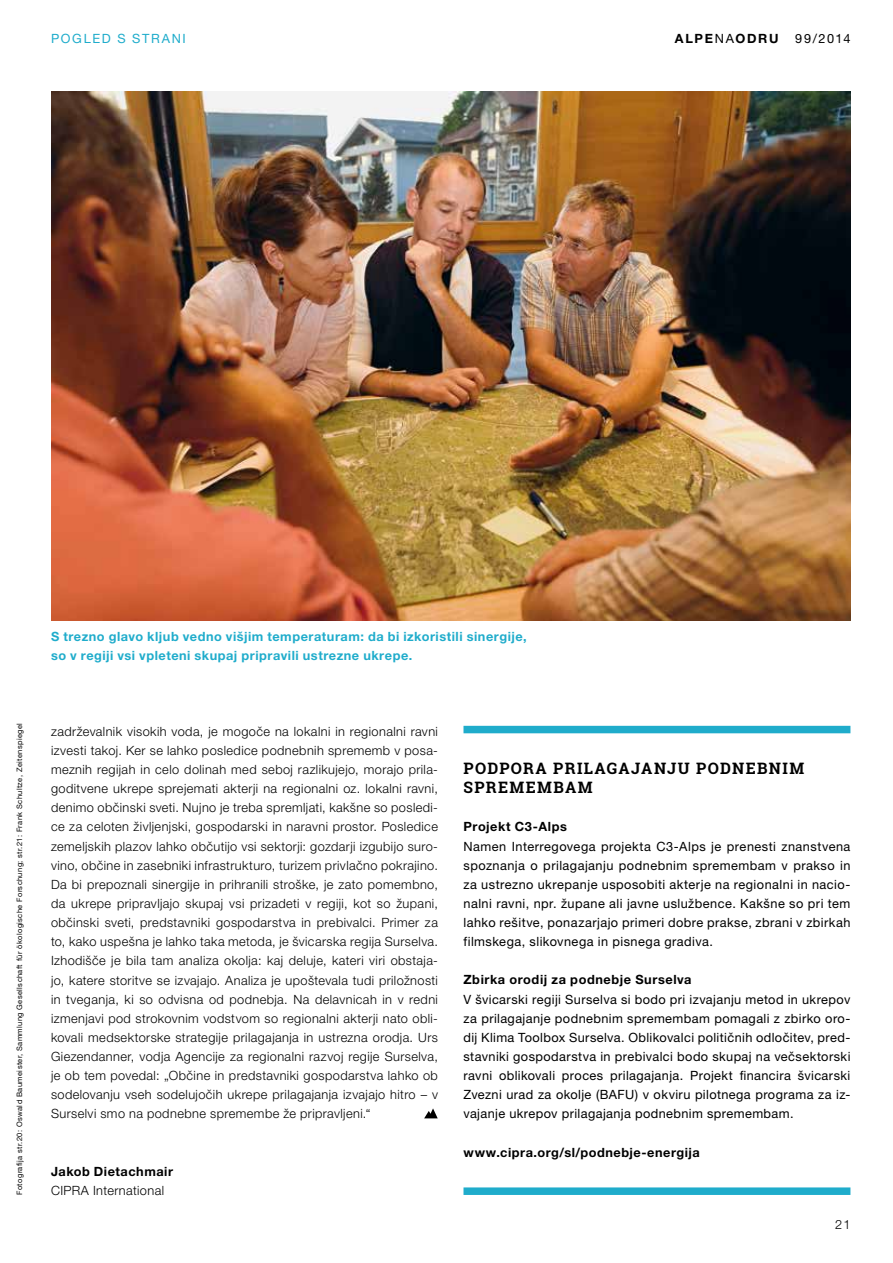
<style>
.page{position:relative;width:893px;height:1263px;background:#fff}
.page>*{position:absolute;margin:0;border:0;box-sizing:border-box;transform-origin:0 0}
.t1{font:700 15.75px/19.2px "Roboto Slab";letter-spacing:.085em;color:#000}
.t2{font:300 12.75px/19.2px "Helvetica Neue LT Pro";letter-spacing:.035em;color:#000;text-align:justify}
.t3{font:12.75px/19.2px "Helvetica Neue LT Pro";letter-spacing:.035em;color:#000;text-align:justify}
.t4{font:700 12.75px/19.2px "Helvetica Neue LT Pro";letter-spacing:.04em;color:#1faccb}
.t5{font:700 12.75px "Helvetica Neue LT Pro";letter-spacing:.045em;color:#000}
.t6{font:12.75px "Helvetica Neue LT Pro";letter-spacing:.13em;color:#1faccb}
.t7{font:700 12.75px "Helvetica Neue LT Pro";letter-spacing:.135em;color:#000}
.t8{font:7.5px "Helvetica Neue LT Pro";letter-spacing:.05em;color:#000}
.s1{font-weight:400}
</style>
<div class="page">
<img style="left:51px;top:91px;width:799px;height:530px">
<svg style="left:424px;top:1108px;width:14px;height:10px"></svg>
<div style="left:463px;top:726px;width:387px;height:7px;background:#1faccb"></div>
<div style="left:463px;top:1187px;width:387px;height:8px;background:#1faccb"></div>
<p class="t6" style="left:51px;top:31px;width:136px">POGLED S STRANI</p>
<p class="t7" style="left:675px;top:31px;width:105px">ALPE<span class="s1">NA</span>ODRU</p>
<p class="t3" style="left:795px;top:29px;width:57px">99/2014</p>
<p class="t8" style="left:15px;top:1195px;width:473px;rotate:-90deg">Fotografija str.20: Oswald Baumeister, Sammlung Gesellschaft für ökologische Forschung; str.21: Frank Schultze, Zeitenspiegel</p>
<p class="t4" style="left:51px;top:627px;width:477px">S trezno glavo kljub vedno višjim temperaturam: da bi izkoristili sinergije, so v regiji vsi vpleteni skupaj pripravili ustrezne ukrepe.</p>
<p class="t2" style="left:51px;top:721px;width:388px">zadrževalnik visokih voda, je mogoče na lokalni in regionalni ravni izvesti takoj. Ker se lahko posledice podnebnih sprememb v posa&shy;meznih regijah in celo dolinah med seboj razlikujejo, morajo prila&shy;goditvene ukrepe sprejemati akterji na regionalni oz. lokalni ravni, denimo občinski sveti. Nujno je treba spremljati, kakšne so posledi&shy;ce za celoten življenjski, gospodarski in naravni prostor. Posledice zemeljskih plazov lahko občutijo vsi sektorji: gozdarji izgubijo suro&shy;vino, občine in zasebniki infrastrukturo, turizem privlačno pokrajino.<br>Da bi prepoznali sinergije in prihranili stroške, je zato pomembno, da ukrepe pripravljajo skupaj vsi prizadeti v regiji, kot so župani, občinski sveti, predstavniki gospodarstva in prebivalci. Primer za to, kako uspešna je lahko taka metoda, je švicarska regija Surselva.<br>Izhodišče je bila tam analiza okolja: kaj deluje, kateri viri obstaja&shy;jo, katere storitve se izvajajo. Analiza je upoštevala tudi priložnosti in tveganja, ki so odvisna od podnebja. Na delavnicah in v redni izmenjavi pod strokovnim vodstvom so regionalni akterji nato obli&shy;kovali medsektorske strategije prilagajanja in ustrezna orodja. Urs Giezendanner, vodja Agencije za regionalni razvoj regije Surselva, je ob tem povedal: „Občine in predstavniki gospodarstva lahko ob sodelovanju vseh sodelujočih ukrepe prilagajanja izvajajo hitro – v Surselvi smo na podnebne spremembe že pripravljeni.“</p>
<p class="t5" style="left:51px;top:1163px;width:124px">Jakob Dietachmair</p>
<p class="t2" style="left:51px;top:1180px;width:115px">CIPRA International</p>
<p class="t1" style="left:463px;top:758px;width:342px">PODPORA PRILAGAJANJU PODNEBNIM<br>SPREMEMBAM</p>
<p class="t5" style="left:463px;top:819px;width:105px">Projekt C3-Alps</p>
<p class="t3" style="left:463px;top:836px;width:388px">Namen Interregovega projekta C3-Alps je prenesti znanstvena spoznanja o prilagajanju podnebnim spremembam v prakso in za ustrezno ukrepanje usposobiti akterje na regionalni in nacio&shy;nalni ravni, npr. župane ali javne uslužbence. Kakšne so pri tem lahko rešitve, ponazarjajo primeri dobre prakse, zbrani v zbirkah filmskega, slikovnega in pisnega gradiva.</p>
<p class="t5" style="left:463px;top:972px;width:230px">Zbirka orodij za podnebje Surselva</p>
<p class="t3" style="left:463px;top:989px;width:388px">V švicarski regiji Surselva si bodo pri izvajanju metod in ukrepov za prilagajanje podnebnim spremembam pomagali z zbirko oro&shy;dij Klima Toolbox Surselva. Oblikovalci političnih odločitev, pred&shy;stavniki gospodarstva in prebivalci bodo skupaj na večsektorski ravni oblikovali proces prilagajanja. Projekt financira švicarski Zvezni urad za okolje (BAFU) v okviru pilotnega programa za iz&shy;vajanje ukrepov prilagajanja podnebnim spremembam.</p>
<p class="t5" style="left:463px;top:1144px;width:238px">www.cipra.org/sl/podnebje-energija</p>
<p class="t2" style="left:835px;top:1214px;width:17px">21</p>
</div>
